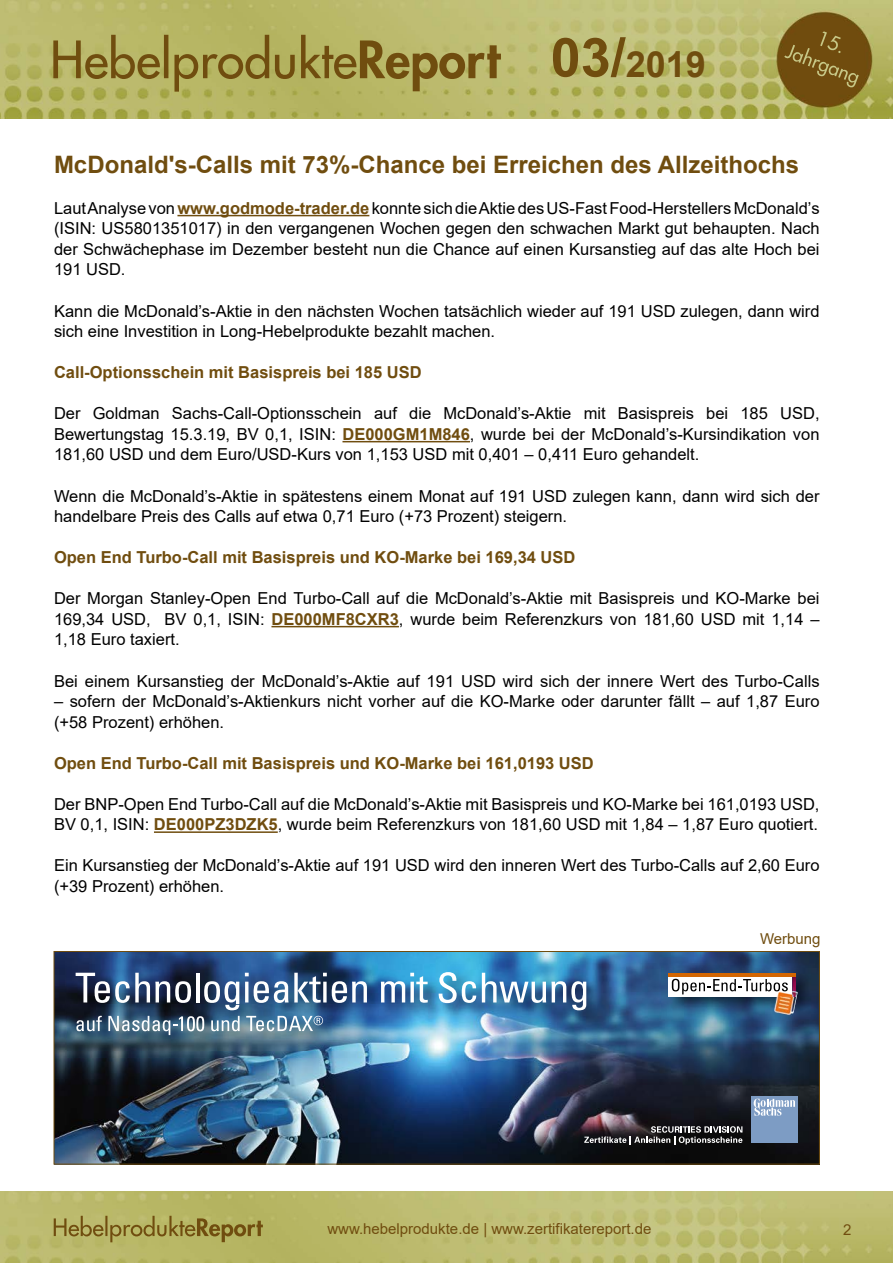
<style>
.page{position:relative;width:893px;height:1263px;background:#fff}
.page>*{position:absolute;margin:0;border:0;box-sizing:border-box;transform-origin:0 0}
.t1{font:700 36px "Arial";color:#704d0f}
.t2{font:700 24px "Arial";color:#704d0f}
.t3{font:16.5px/20.5px "Arial";color:#000}
.t4{font:700 16.5px "Arial";color:#704d0f}
.t5{font:15px "Arial";color:#704d0f}
.s1{font-size:54px}
.s2{font-weight:700;color:#704d0f}
</style>
<div class="page">
<img style="left:0;top:1192px;width:893px;height:71px">
<img style="left:0;top:0;width:893px;height:119px">
<hr style="left:177px;top:215px;width:192px;height:1px;background:#704d0f">
<hr style="left:342px;top:441px;width:128px;height:1px;background:#704d0f">
<hr style="left:271px;top:626px;width:128px;height:1px;background:#704d0f">
<hr style="left:154px;top:831px;width:124px;height:2px;background:#704d0f">
<img style="left:56px;top:953px;width:762px;height:209px">
<img style="left:66px;top:953px;width:560px;height:97px">
<svg style="left:76px;top:973px;width:115px;height:30px"></svg>
<hr style="left:196px;top:973px;width:3px;height:29px;background:#fff">
<svg style="left:204px;top:981px;width:35px;height:24px"></svg>
<svg style="left:245px;top:973px;width:122px;height:30px"></svg>
<svg style="left:381px;top:973px;width:47px;height:30px"></svg>
<svg style="left:439px;top:972px;width:37px;height:31px"></svg>
<svg style="left:482px;top:973px;width:104px;height:37px"></svg>
<img style="left:68px;top:1005px;width:360px;height:52px">
<img style="left:225px;top:1005px;width:14px;height:5px">
<svg style="left:76px;top:1016px;width:26px;height:15px"></svg>
<svg style="left:108px;top:1016px;width:96px;height:19px;background:#738c9d"></svg>
<svg style="left:211px;top:1016px;width:29px;height:15px"></svg>
<svg style="left:246px;top:1016px;width:77px;height:15px"></svg>
<div style="left:751px;top:1096px;width:47px;height:47px;background:#7d9cc4"></div>
<svg style="left:754px;top:1099px;width:41px;height:17px"></svg>
<svg style="left:584px;top:1126px;width:158px;height:19px;background:#504d4f"></svg>
<img style="left:661px;top:965px;width:157px;height:54px">
<img style="left:792px;top:976px;width:4px;height:3px">
<div style="left:668px;top:976px;width:124px;height:21px;background:#fff"></div>
<hr style="left:668px;top:973px;width:128px;height:3px;background:#d36602">
<img style="left:773px;top:992px;width:25px;height:24px">
<svg style="left:672px;top:979px;width:124px;height:18px"></svg>
<div style="left:54px;top:951px;width:766px;height:213px;border:1px solid #704d0f"></div>
<h1 class="t1" style="left:551px;top:39px;width:157px"><span class="s1">03/</span>2019</h1>
<h2 class="t2" style="left:54px;top:147px;width:747px">McDonald's-Calls mit 73%-Chance bei Erreichen des Allzeithochs</h2>
<p class="t3" style="left:54px;top:198px;width:767px;text-align:justify">Laut Analyse von <span class="s2">www.godmode-trader.de</span> konnte sich die Aktie des US-Fast Food-Herstellers McDonald’s (ISIN: US5801351017) in den vergangenen Wochen gegen den schwachen Markt gut behaupten. Nach der Schwächephase im Dezember besteht nun die Chance auf einen Kursanstieg auf das alte Hoch bei 191 USD.</p>
<p class="t3" style="left:54px;top:300px;width:767px">Kann die McDonald’s-Aktie in den nächsten Wochen tatsächlich wieder auf 191 USD zulegen, dann wird sich eine Investition in Long-Hebelprodukte bezahlt machen.</p>
<p class="t4" style="left:54px;top:361px;width:369px">Call-Optionsschein mit Basispreis bei 185 USD</p>
<p class="t3" style="left:54px;top:403px;width:767px;text-align:justify">Der Goldman Sachs-Call-Optionsschein auf die McDonald’s-Aktie mit Basispreis bei 185 USD, Bewertungstag 15.3.19, BV 0,1, ISIN: <span class="s2">DE000GM1M846</span>, wurde bei der McDonald’s-Kursindikation von 181,60 USD und dem Euro/USD-Kurs von 1,153 USD mit 0,401 – 0,411 Euro gehandelt.</p>
<p class="t3" style="left:54px;top:485px;width:767px">Wenn die McDonald’s-Aktie in spätestens einem Monat auf 191 USD zulegen kann, dann wird sich der handelbare Preis des Calls auf etwa 0,71 Euro (+73 Prozent) steigern.</p>
<p class="t4" style="left:54px;top:546px;width:523px">Open End Turbo-Call mit Basispreis und KO-Marke bei 169,34 USD</p>
<p class="t3" style="left:54px;top:588px;width:767px;text-align:justify">Der Morgan Stanley-Open End Turbo-Call auf die McDonald’s-Aktie mit Basispreis und KO-Marke bei 169,34 USD, BV 0,1, ISIN: <span class="s2">DE000MF8CXR3</span>, wurde beim Referenzkurs von 181,60 USD mit 1,14 – 1,18 Euro taxiert.</p>
<p class="t3" style="left:54px;top:670px;width:767px">Bei einem Kursanstieg der McDonald’s-Aktie auf 191 USD wird sich der innere Wert des Turbo-Calls</p>
<p class="t3" style="left:54px;top:691px;width:767px">– sofern der McDonald’s-Aktienkurs nicht vorher auf die KO-Marke oder darunter fällt – auf 1,87 Euro (+58 Prozent) erhöhen.</p>
<p class="t4" style="left:54px;top:751px;width:541px">Open End Turbo-Call mit Basispreis und KO-Marke bei 161,0193 USD</p>
<p class="t3" style="left:54px;top:794px;width:767px">Der BNP-Open End Turbo-Call auf die McDonald’s-Aktie mit Basispreis und KO-Marke bei 161,0193 USD,<br>BV 0,1, ISIN: <span class="s2">DE000PZ3DZK5</span>, wurde beim Referenzkurs von 181,60 USD mit 1,84 – 1,87 Euro quotiert.</p>
<p class="t3" style="left:54px;top:855px;width:767px">Ein Kursanstieg der McDonald’s-Aktie auf 191 USD wird den inneren Wert des Turbo-Calls auf 2,60 Euro (+39 Prozent) erhöhen.</p>
<p class="t5" style="left:760px;top:929px;width:62px">Werbung</p>
<p class="t5" style="left:327px;top:1218px;width:326px">www.hebelprodukte.de | www.zertifikatereport.de</p>
<p class="t5" style="left:843px;top:1219px;width:10px">2</p>
</div>
